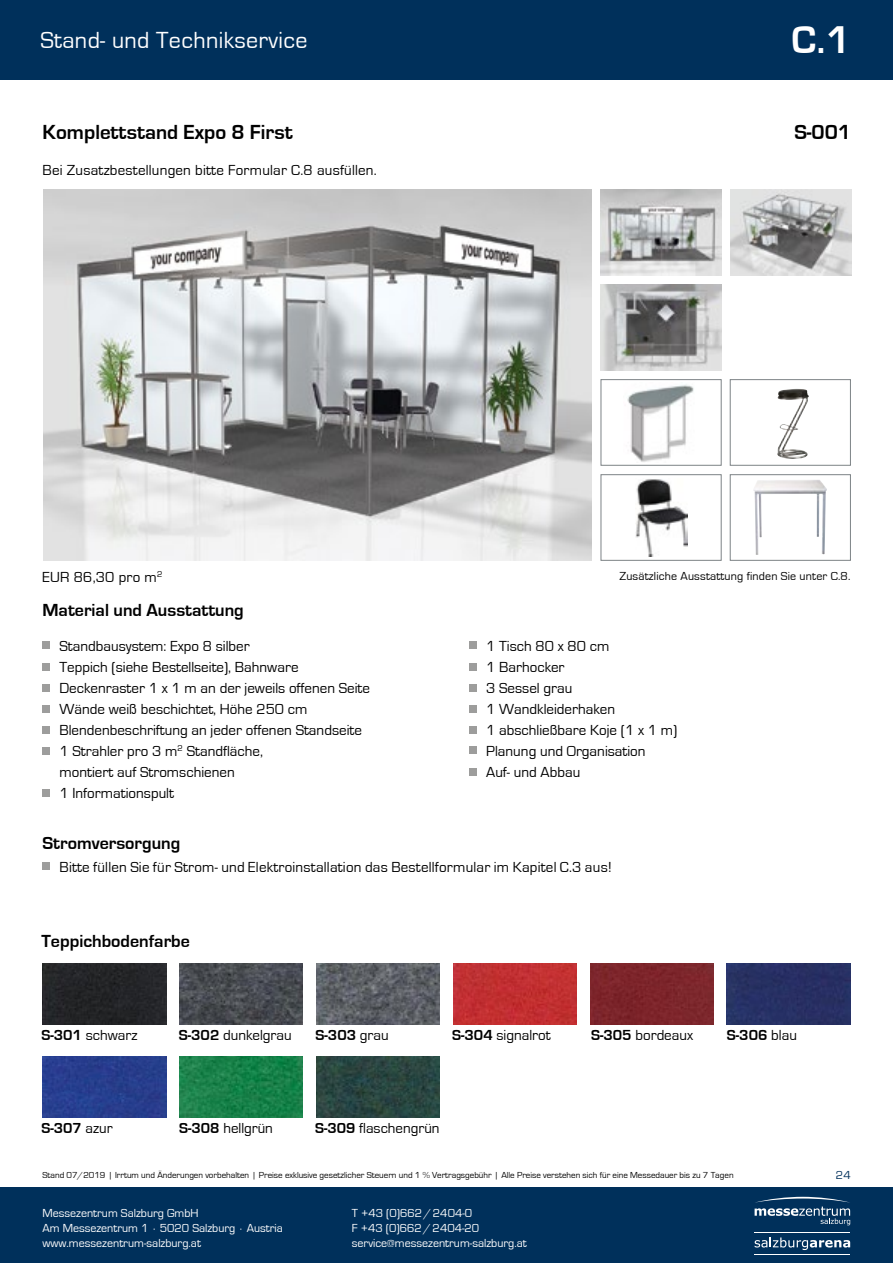
<style>
.page{position:relative;width:893px;height:1263px;background:#fff}
.page>*{position:absolute;margin:0;border:0;box-sizing:border-box;transform-origin:0 0}
.t1{font:700 39.9px "Eurostile";color:#fff}
.t2{font:24px "Eurostile";letter-spacing:.015em;color:#fff}
.t3{font:700 21px "Eurostile";color:#000}
.t4{font:700 18px "Eurostile";color:#000}
.t5{font:15px/21px "Eurostile";color:#000}
.t6{font:700 15px "Eurostile";color:#000}
.t7{font:14.85px "Eurostile";color:#000}
.t8{font:700 14.85px "Eurostile";color:#000}
.t9{font:12px/15px "Eurostile";color:#fff}
.t10{font:12px "Eurostile";letter-spacing:.015em;color:#000}
.t11{font:12px "Eurostile";color:#00305b}
.t12{font:9px "Eurostile";color:#000}
.s1{font-weight:700}
.s2{font-weight:400}
</style>
<div class="page">
<div style="left:0;top:0;width:893px;height:79px;background:#00305b"></div>
<div style="left:0;top:1187px;width:893px;height:76px;background:#00305b"></div>
<hr style="left:755px;top:1232px;width:95px;height:1px;background:#fff">
<hr style="left:755px;top:1254px;width:95px;height:1px;background:#fff">
<svg style="left:755px;top:1237px;width:95px;height:13px"></svg>
<svg style="left:754px;top:1197px;width:96px;height:28px"></svg>
<div style="left:43px;top:642px;width:7px;height:7px;background:#9d9d9c"></div>
<div style="left:469px;top:642px;width:8px;height:7px;background:#9d9d9c"></div>
<div style="left:43px;top:684px;width:7px;height:8px;background:#9d9d9c"></div>
<div style="left:469px;top:684px;width:8px;height:8px;background:#9d9d9c"></div>
<div style="left:43px;top:663px;width:7px;height:7px;background:#9d9d9c"></div>
<div style="left:469px;top:663px;width:8px;height:7px;background:#9d9d9c"></div>
<div style="left:43px;top:726px;width:7px;height:7px;background:#9d9d9c"></div>
<div style="left:469px;top:705px;width:8px;height:7px;background:#9d9d9c"></div>
<div style="left:469px;top:747px;width:8px;height:7px;background:#9d9d9c"></div>
<div style="left:43px;top:789px;width:7px;height:8px;background:#9d9d9c"></div>
<div style="left:469px;top:768px;width:8px;height:7px;background:#9d9d9c"></div>
<div style="left:43px;top:747px;width:7px;height:7px;background:#9d9d9c"></div>
<div style="left:469px;top:726px;width:8px;height:7px;background:#9d9d9c"></div>
<div style="left:43px;top:964px;width:123px;height:60px;background:#242528"></div>
<div style="left:590px;top:964px;width:124px;height:60px;background:#7d252b"></div>
<img style="left:453px;top:964px;width:124px;height:60px">
<img style="left:316px;top:964px;width:124px;height:60px">
<img style="left:179px;top:964px;width:124px;height:60px">
<img style="left:43px;top:1056px;width:123px;height:61px">
<img style="left:179px;top:1056px;width:124px;height:61px">
<div style="left:727px;top:964px;width:123px;height:60px;background:#273064"></div>
<img style="left:316px;top:1056px;width:124px;height:61px">
<div style="left:43px;top:863px;width:7px;height:7px;background:#9d9d9c"></div>
<img style="left:43px;top:189px;width:549px;height:372px">
<img style="left:601px;top:189px;width:121px;height:87px">
<img style="left:730px;top:189px;width:121px;height:87px">
<img style="left:601px;top:284px;width:121px;height:87px">
<img style="left:777px;top:389px;width:32px;height:70px">
<div style="left:730px;top:379px;width:121px;height:87px;border:1px solid #7d8386"></div>
<img style="left:753px;top:480px;width:74px;height:75px">
<div style="left:730px;top:474px;width:121px;height:87px;border:1px solid #7d8386"></div>
<img style="left:627px;top:384px;width:67px;height:78px">
<div style="left:601px;top:379px;width:121px;height:87px;border:1px solid #7d8386"></div>
<img style="left:635px;top:479px;width:52px;height:78px">
<div style="left:601px;top:474px;width:121px;height:87px;border:1px solid #7d8386"></div>
<div style="left:43px;top:705px;width:7px;height:7px;background:#9d9d9c"></div>
<h2 class="t2" style="left:40px;top:27px;width:268px">Stand- und Technikservice</h2>
<h1 class="t1" style="left:792px;top:18px;width:61px">C.1</h1>
<h3 class="t3" style="left:43px;top:121px;width:252px">Komplettstand Expo 8 First</h3>
<h3 class="t3" style="left:794px;top:121px;width:58px">S-001</h3>
<p class="t5" style="left:43px;top:160px;width:336px">Bei Zusatzbestellungen bitte Formular C.8 ausfüllen.</p>
<p class="t5" style="left:43px;top:567px;width:121px">EUR 86,30 pro m<sup>2</sup></p>
<p class="t4" style="left:43px;top:600px;width:203px">Material und Ausstattung</p>
<p class="t10" style="left:619px;top:569px;width:233px">Zusätzliche Ausstattung finden Sie unter C.8.</p>
<p class="t5" style="left:60px;top:635px;width:312px">Standbausystem: Expo 8 silber<br>Teppich (siehe Bestellseite), Bahnware Deckenraster 1 x 1 m an der jeweils offenen Seite Wände weiß beschichtet, Höhe 250 cm Blendenbeschriftung an jeder offenen Standseite 1 Strahler pro 3 m<sup>2</sup> Standfläche,<br>montiert auf Stromschienen<br>1 Informationspult</p>
<p class="t5" style="left:486px;top:635px;width:193px">1 Tisch 80 x 80 cm<br>1 Barhocker<br>3 Sessel grau<br>1 Wandkleiderhaken<br>1 abschließbare Koje (1 x 1 m)<br>Planung und Organisation<br>Auf- und Abbau</p>
<p class="t4" style="left:43px;top:833px;width:139px">Stromversorgung</p>
<p class="t5" style="left:60px;top:856px;width:554px">Bitte füllen Sie für Strom- und Elektroinstallation das Bestellformular im Kapitel C.3 aus!</p>
<p class="t4" style="left:41px;top:931px;width:150px">Teppichbodenfarbe</p>
<p class="t5" style="left:41px;top:1024px;width:98px"><span class="s1">S-301</span> schwarz</p>
<p class="t5" style="left:179px;top:1024px;width:114px"><span class="s1">S-302</span> dunkelgrau</p>
<p class="t6" style="left:316px;top:1026px;width:75px">S-303 <span class="s2">grau</span></p>
<p class="t5" style="left:452px;top:1024px;width:100px"><span class="s1">S-304</span> signalrot</p>
<p class="t5" style="left:591px;top:1024px;width:104px"><span class="s1">S-305</span> bordeaux</p>
<p class="t6" style="left:727px;top:1026px;width:72px">S-306 <span class="s2">blau</span></p>
<p class="t8" style="left:41px;top:1120px;width:73px">S-307 <span class="s2">azur</span></p>
<p class="t7" style="left:179px;top:1120px;width:95px"><span class="s1">S-308</span> hellgrün</p>
<p class="t7" style="left:315px;top:1120px;width:126px"><span class="s1">S-309</span> flaschengrün</p>
<p class="t12" style="left:43px;top:1170px;width:693px">Stand 07/2019 | Irrtum und Änderungen vorbehalten | Preise exklusive gesetzlicher Steuern und 1 % Vertragsgebühr | Alle Preise verstehen sich für eine Messedauer bis zu 7 Tagen</p>
<p class="t11" style="left:836px;top:1168px;width:16px">24</p>
<p class="t9" style="left:42px;top:1206px;width:242px">Messezentrum Salzburg GmbH<br>Am Messezentrum 1 ∙ 5020 Salzburg ∙ Austria www.messezentrum-salzburg.at</p>
<p class="t9" style="left:352px;top:1206px;width:176px">T +43 (0)662/2404-0<br>F +43 (0)662/2404-20 service@messezentrum-salzburg.at</p>
</div>
